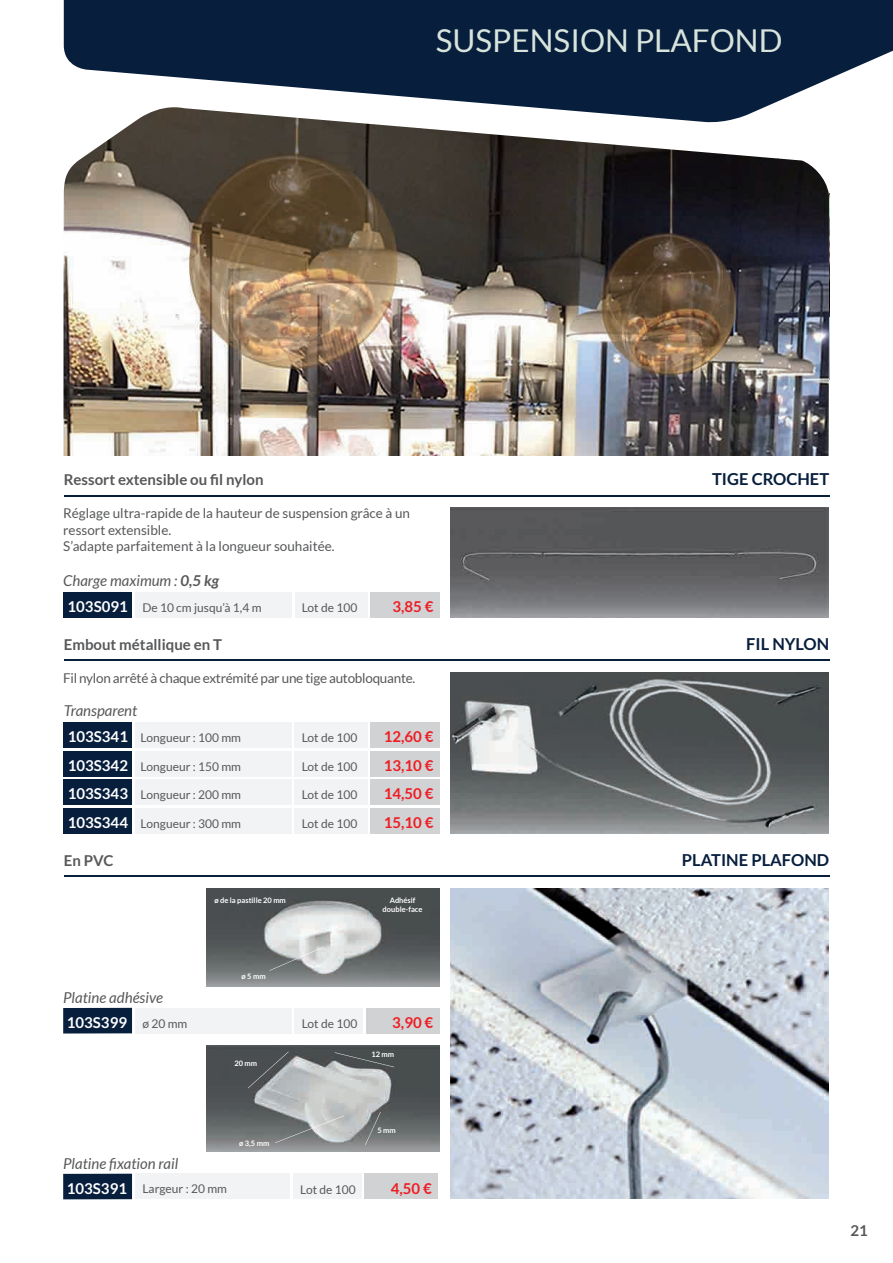
<style>
.page{position:relative;width:893px;height:1263px;background:#fff}
.page>*{position:absolute;margin:0;border:0;box-sizing:border-box;transform-origin:0 0}
.t1{font:31.5px "Lato";color:#d7e3db}
.t2{font:700 16.5px "Lato";color:#071e3d}
.t3{font:italic 15px/24.8px "Lato";color:#57585a}
.t4{font:700 15px "Lato";color:#57585a}
.t5{font:700 15px "Lato";color:#ee1d23}
.t6{font:700 15px "Lato";color:#fff}
.t7{font:13.5px/16.5px "Lato";color:#57585a}
.t8{font:13.5px "Lato";letter-spacing:-.02em;color:#57585a}
.t9{font:12px "Lato";color:#57585a}
.t10{font:700 7.5px/9px "Lato";color:#fff;text-align:center}
.s1{font-weight:700}
.s2{font-weight:700;font-size:15px;color:#fff}
.s3{font-weight:700;font-style:normal;color:#fff}
.s4{font-style:normal;font-size:12px}
</style>
<div class="page">
<svg style="left:64px;top:0;width:829px;height:123px;fill:#071e3d"></svg>
<img style="left:450px;top:507px;width:379px;height:111px">
<div style="left:135px;top:592px;width:156px;height:26px;background:#f2f3f4"></div>
<div style="left:295px;top:592px;width:72px;height:26px;background:#f2f3f4"></div>
<div style="left:371px;top:592px;width:69px;height:26px;background:#d1d2d4"></div>
<div style="left:63px;top:592px;width:69px;height:26px;background:#071e3d"></div>
<img style="left:829px;top:194px;width:1px;height:185px">
<hr style="left:64px;top:495px;width:765px;height:1px;background:#071e3d">
<img style="left:63px;top:107px;width:358px;height:349px">
<img style="left:420px;top:128px;width:358px;height:328px">
<img style="left:778px;top:158px;width:51px;height:298px">
<div style="left:64px;top:722px;width:68px;height:26px;background:#071e3d"></div>
<div style="left:135px;top:722px;width:157px;height:26px;background:#f2f3f4"></div>
<div style="left:295px;top:722px;width:73px;height:26px;background:#f2f3f4"></div>
<div style="left:371px;top:722px;width:69px;height:26px;background:#d1d2d4"></div>
<div style="left:64px;top:751px;width:68px;height:25px;background:#071e3d"></div>
<div style="left:135px;top:751px;width:157px;height:25px;background:#f2f3f4"></div>
<div style="left:295px;top:751px;width:73px;height:25px;background:#f2f3f4"></div>
<div style="left:371px;top:751px;width:69px;height:25px;background:#d1d2d4"></div>
<div style="left:64px;top:779px;width:68px;height:26px;background:#071e3d"></div>
<div style="left:135px;top:779px;width:157px;height:26px;background:#f2f3f4"></div>
<div style="left:295px;top:779px;width:73px;height:26px;background:#f2f3f4"></div>
<div style="left:371px;top:779px;width:69px;height:26px;background:#d1d2d4"></div>
<div style="left:64px;top:808px;width:68px;height:26px;background:#071e3d"></div>
<div style="left:135px;top:808px;width:157px;height:26px;background:#f2f3f4"></div>
<div style="left:295px;top:808px;width:73px;height:26px;background:#f2f3f4"></div>
<div style="left:371px;top:808px;width:69px;height:26px;background:#d1d2d4"></div>
<img style="left:450px;top:672px;width:379px;height:162px">
<hr style="left:64px;top:660px;width:765px;height:1px;background:#071e3d">
<hr style="left:64px;top:875px;width:765px;height:2px;background:#071e3d">
<div style="left:63px;top:1174px;width:69px;height:25px;background:#071e3d"></div>
<div style="left:135px;top:1174px;width:155px;height:25px;background:#f2f3f4"></div>
<div style="left:293px;top:1174px;width:69px;height:25px;background:#f2f3f4"></div>
<div style="left:365px;top:1174px;width:73px;height:25px;background:#d1d2d4"></div>
<img style="left:206px;top:1046px;width:234px;height:106px">
<svg style="left:275px;top:1115px;width:70px;height:28px;background:#9ca0a0"></svg>
<svg style="left:335px;top:1052px;width:59px;height:15px"></svg>
<svg style="left:248px;top:1051px;width:41px;height:37px;background:#666a6c"></svg>
<svg style="left:365px;top:1112px;width:16px;height:33px"></svg>
<div style="left:63px;top:1008px;width:69px;height:25px;background:#071e3d"></div>
<div style="left:135px;top:1008px;width:156px;height:25px;background:#f2f3f4"></div>
<div style="left:295px;top:1008px;width:68px;height:25px;background:#f2f3f4"></div>
<div style="left:366px;top:1008px;width:74px;height:25px;background:#d1d2d4"></div>
<img style="left:206px;top:888px;width:234px;height:98px">
<svg style="left:269px;top:947px;width:53px;height:24px"></svg>
<img style="left:450px;top:888px;width:379px;height:311px">
<h1 class="t1" style="left:436px;top:23px;width:348px">SUSPENSION PLAFOND</h1>
<p class="t4" style="left:64px;top:471px;width:201px">Ressort extensible ou fil nylon</p>
<h2 class="t2" style="left:712px;top:470px;width:119px">TIGE CROCHET</h2>
<p class="t7" style="left:63px;top:505px;width:348px">Réglage ultra-rapide de la hauteur de suspension grâce à un ressort extensible.<br>S’adapte parfaitement à la longueur souhaitée.</p>
<p class="t3" style="left:63px;top:569px;width:157px">Charge maximum : <span class="s1">0,5 kg</span></p>
<p class="t9" style="left:68px;top:601px;width:195px"><span class="s2">103S091</span> De 10 cm jusqu’à 1,4 m</p>
<p class="t9" style="left:302px;top:601px;width:57px">Lot de 100</p>
<p class="t5" style="left:392px;top:598px;width:43px">3,85 €</p>
<p class="t4" style="left:64px;top:636px;width:160px">Embout métallique en T</p>
<h2 class="t2" style="left:746px;top:635px;width:84px">FIL NYLON</h2>
<p class="t8" style="left:63px;top:671px;width:354px">Fil nylon arrêté à chaque extrémité par une tige autobloquante.</p>
<p class="t3" style="left:64px;top:698px;width:75px">Transparent</p>
<p class="t9" style="left:68px;top:731px;width:175px"><span class="s2">103S341</span> Longueur : 100 mm</p>
<p class="t9" style="left:302px;top:731px;width:57px">Lot de 100</p>
<p class="t5" style="left:384px;top:728px;width:51px">12,60 €</p>
<p class="t9" style="left:68px;top:760px;width:175px"><span class="s2">103S342</span> Longueur : 150 mm</p>
<p class="t9" style="left:302px;top:760px;width:57px">Lot de 100</p>
<p class="t5" style="left:384px;top:757px;width:51px">13,10 €</p>
<p class="t9" style="left:68px;top:788px;width:175px"><span class="s2">103S343</span> Longueur : 200 mm</p>
<p class="t9" style="left:302px;top:788px;width:57px">Lot de 100</p>
<p class="t5" style="left:384px;top:785px;width:51px">14,50 €</p>
<p class="t9" style="left:68px;top:817px;width:175px"><span class="s2">103S344</span> Longueur : 300 mm</p>
<p class="t9" style="left:302px;top:817px;width:57px">Lot de 100</p>
<p class="t5" style="left:384px;top:814px;width:51px">15,10 €</p>
<p class="t4" style="left:64px;top:852px;width:51px">En PVC</p>
<h2 class="t2" style="left:682px;top:850px;width:149px">PLATINE PLAFOND</h2>
<p class="t10" style="left:214px;top:895px;width:73px">ø de la pastille 20 mm</p>
<p class="t10" style="left:383px;top:895px;width:41px">Adhésif double-face</p>
<p class="t3" style="left:63px;top:986px;width:126px">Platine adhésive<br><span class="s3">103S399</span> <span class="s4">ø 20 mm</span></p>
<p class="t10" style="left:242px;top:972px;width:26px">ø 5 mm</p>
<p class="t10" style="left:234px;top:1058px;width:24px">20 mm</p>
<p class="t10" style="left:239px;top:1139px;width:32px">ø 3,5 mm</p>
<p class="t9" style="left:302px;top:1017px;width:57px">Lot de 100</p>
<p class="t5" style="left:392px;top:1014px;width:43px">3,90 €</p>
<p class="t10" style="left:371px;top:1049px;width:24px">12 mm</p>
<p class="t10" style="left:377px;top:1125px;width:20px">5 mm</p>
<p class="t3" style="left:63px;top:1151px;width:117px">Platine fixation rail</p>
<p class="t6" style="left:67px;top:1180px;width:62px">103S391</p>
<p class="t9" style="left:142px;top:1182px;width:86px">Largeur : 20 mm</p>
<p class="t9" style="left:300px;top:1182px;width:57px">Lot de 100</p>
<p class="t5" style="left:391px;top:1179px;width:43px">4,50 €</p>
<p class="t4" style="left:850px;top:1222px;width:19px">21</p>
</div>
